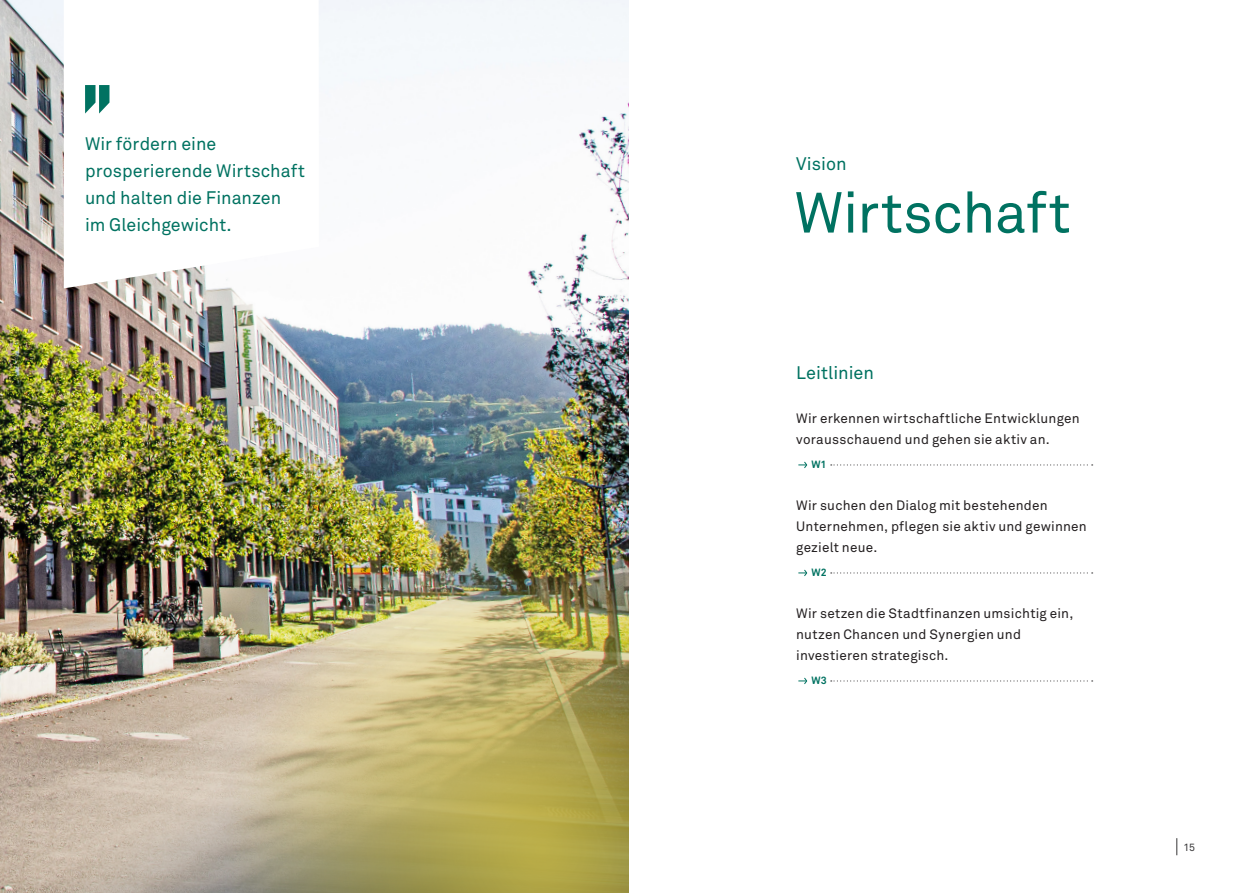
<style>
.page{position:relative;width:1259px;height:893px;background:#fff}
.page>*{position:absolute;margin:0;border:0;box-sizing:border-box;transform-origin:0 0}
.t1{font:57px "Akkurat";letter-spacing:-.01em;color:#007261}
.t2{font:18px/27px "Akkurat";letter-spacing:.005em;color:#007261}
.t3{font:13.5px/21px "Akkurat";letter-spacing:.02em;color:#231f20}
.t4{font:700 10.5px "Akkurat";color:#007261}
.t5{font:10.5px "Akkurat";color:#363536}
</style>
<div class="page">
<svg style="left:1176px;top:838px;width:1px;height:17px"></svg>
<img style="left:0;top:0;width:629px;height:893px">
<img style="left:225px;top:533px;width:404px;height:360px">
<svg style="left:64px;top:0;width:255px;height:288px"></svg>
<svg style="left:85px;top:85px;width:24px;height:29px"></svg>
<svg style="left:831px;top:464px;width:261px;height:1px"></svg>
<svg style="left:831px;top:572px;width:261px;height:1px"></svg>
<svg style="left:831px;top:680px;width:261px;height:1px"></svg>
<svg style="left:798px;top:461px;width:9px;height:7px"></svg>
<svg style="left:798px;top:569px;width:9px;height:7px"></svg>
<svg style="left:798px;top:677px;width:9px;height:7px"></svg>
<h2 class="t2" style="left:85px;top:130px;width:221px">Wir fördern eine prosperierende Wirtschaft und halten die Finanzen im Gleichgewicht.</h2>
<h2 class="t2" style="left:796px;top:151px;width:52px">Vision</h2>
<h1 class="t1" style="left:794px;top:179px;width:278px">Wirtschaft</h1>
<h2 class="t2" style="left:796px;top:359px;width:79px">Leitlinien</h2>
<p class="t3" style="left:796px;top:408px;width:285px">Wir erkennen wirtschaftliche Entwicklungen vorausschauend und gehen sie aktiv an.</p>
<p class="t4" style="left:811px;top:458px;width:17px">W1</p>
<p class="t3" style="left:796px;top:495px;width:292px">Wir suchen den Dialog mit bestehenden<br>Unternehmen, pflegen sie aktiv und gewinnen gezielt neue.</p>
<p class="t4" style="left:811px;top:566px;width:17px">W2</p>
<p class="t3" style="left:796px;top:603px;width:279px">Wir setzen die Stadtfinanzen umsichtig ein, nutzen Chancen und Synergien und investieren strategisch.</p>
<p class="t4" style="left:811px;top:674px;width:17px">W3</p>
<p class="t5" style="left:1183px;top:841px;width:13px">15</p>
</div>
